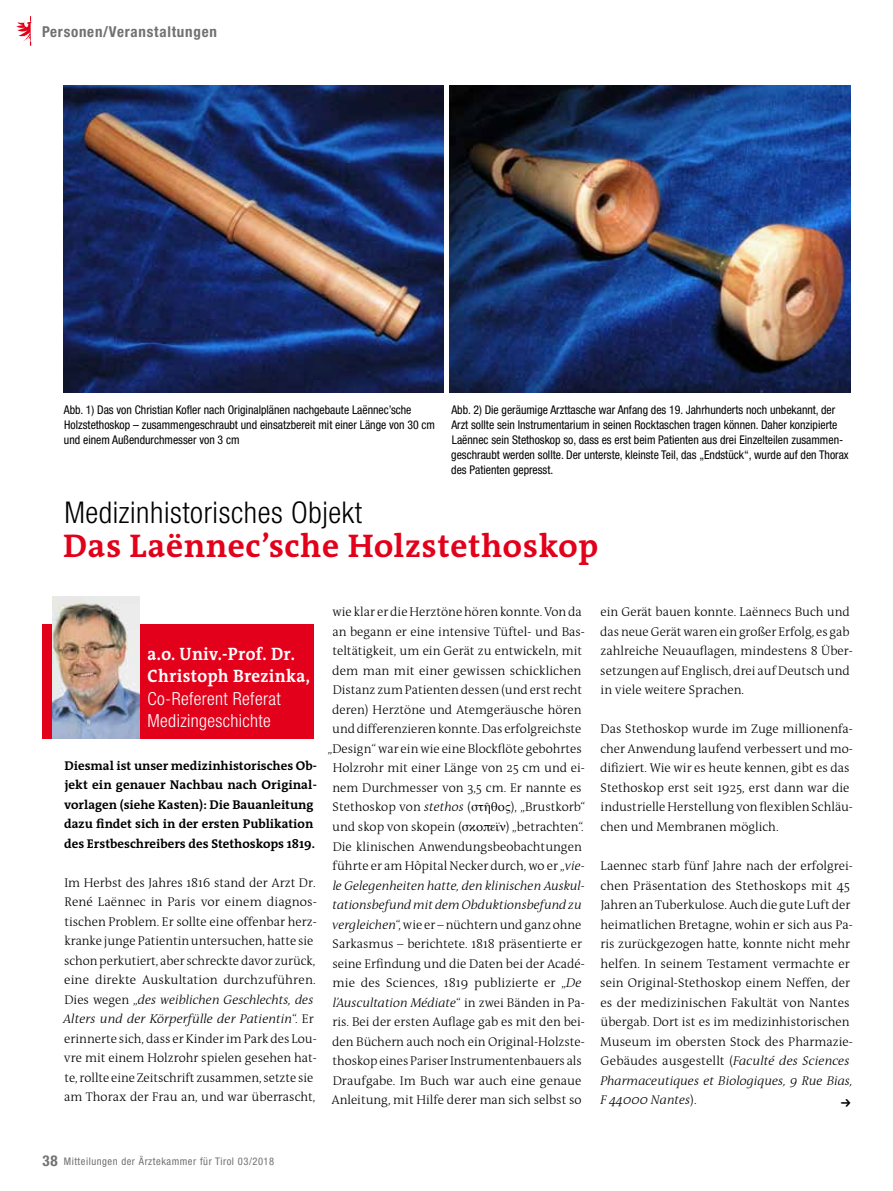
<style>
.page{position:relative;width:893px;height:1191px;background:#fff}
.page>*{position:absolute;margin:0;border:0;box-sizing:border-box;transform-origin:0 0}
.t1{font:700 33px "The Antiqua B7";letter-spacing:.02em;color:#e2001a}
.t2{font:300 condensed 30px "Helvetica Neue";letter-spacing:.02em;color:#000}
.t3{font:700 18px/22.5px "The Antiqua B7";letter-spacing:.02em;color:#fff;scale:.93 1}
.t4{font:300 condensed 18px/22.5px "Helvetica Neue";letter-spacing:.02em;color:#fff}
.t5{font:700 condensed 15px "Helvetica Neue";letter-spacing:.05em;color:#707172}
.t6{font:300 12.75px/19.5px "The Antiqua B3";color:#000}
.t7{font:italic 300 12.75px/19.5px "The Antiqua B3 i";color:#000}
.t8{font:700 12.75px/19.5px "The Antiqua B7";color:#000}
.t9{font:condensed 12px/15px "Helvetica Neue";color:#000}
.t10{font:condensed 10.5px "Helvetica Neue";letter-spacing:.05em;color:#707172}
.s1{font-family:"The Antiqua B3";font-style:normal}
.s2{font-family:"The Antiqua B3 i";font-style:italic}
.s3{font-family:"Times";font-weight:400}
.s4{font-weight:700;font-size:15px}
</style>
<div class="page">
<svg style="left:16px;top:16px;width:16px;height:29px"></svg>
<div style="left:42px;top:624px;width:272px;height:115px;background:#e2001a"></div>
<img style="left:52px;top:597px;width:88px;height:142px">
<img style="left:64px;top:85px;width:380px;height:307px">
<img style="left:449px;top:85px;width:401px;height:307px">
<p class="t5" style="left:42px;top:22px;width:176px">Personen/Veranstaltungen</p>
<p class="t9" style="left:64px;top:402px;width:373px">Abb. 1) Das von Christian Kofler nach Originalplänen nachgebaute Laënnec’sche<br>Holzstethoskop – zusammengeschraubt und einsatzbereit mit einer Länge von 30 cm und einem Außendurchmesser von 3 cm</p>
<p class="t9" style="left:451px;top:402px;width:399px">Abb. 2) Die geräumige Arzttasche war Anfang des 19. Jahrhunderts noch unbekannt, der Arzt sollte sein Instrumentarium in seinen Rocktaschen tragen können. Daher konzipierte Laënnec sein Stethoskop so, dass es erst beim Patienten aus drei Einzelteilen zusammen&shy;geschraubt werden sollte. Der unterste, kleinste Teil, das „Endstück“, wurde auf den Thorax des Patienten gepresst.</p>
<h2 class="t2" style="left:64px;top:495px;width:299px">Medizinhistorisches Objekt</h2>
<h1 class="t1" style="left:63px;top:528px;width:537px">Das Laënnec’sche Holzstethoskop</h1>
<h3 class="t3" style="left:148px;top:643px;width:176px">a.o. Univ.-Prof. Dr.<br>Christoph Brezinka,</h3>
<h3 class="t4" style="left:148px;top:687px;width:135px">Co-Referent Referat<br>Medizingeschichte</h3>
<p class="t8" style="left:64px;top:756px;width:254px">Diesmal ist unser medizinhistorisches Ob&shy;jekt ein genauer Nachbau nach Original&shy;vorlagen (siehe Kasten): Die Bauanleitung dazu findet sich in der ersten Publikation des Erstbeschreibers des Stethoskops 1819.</p>
<p class="t6" style="left:64px;top:873px;width:254px">Im Herbst des Jahres 1816 stand der Arzt Dr.<br>René Laënnec in Paris vor einem diagnos&shy;tischen Problem. Er sollte eine offenbar herz&shy;kranke junge Patientin untersuchen, hatte sie schon perkutiert, aber schreckte davor zurück, eine direkte Auskultation durchzuführen.</p>
<p class="t7" style="left:63px;top:990px;width:252px"><span class="s1">Dies wegen „</span>des weiblichen Geschlechts, des<br>Alters und der Körperfülle der Patientin<span class="s1">“. Er</span></p>
<p class="t6" style="left:64px;top:1029px;width:254px">erinnerte sich, dass er Kinder im Park des Lou&shy;vre mit einem Holzrohr spielen gesehen hat&shy;te, rollte eine Zeitschrift zusammen, setzte sie am Thorax der Frau an, und war überrascht,</p>
<p class="t6" style="left:328px;top:603px;width:259px;text-align:center">wie klar er die Herztöne hören konnte. Von da an begann er eine intensive Tüftel- und Bas&shy;teltätigkeit, um ein Gerät zu entwickeln, mit dem man mit einer gewissen schicklichen Distanz zum Patienten dessen (und erst recht deren) Herztöne und Atemgeräusche hören und differenzieren konnte. Das erfolgreichste „Design“ war ein wie eine Blockflöte gebohrtes Holzrohr mit einer Länge von 25 cm und ei&shy;nem Durchmesser von 3,5 cm. Er nannte es Stethoskop von <span class="s2">stethos</span> (<span class="s3">στῆθος</span>), „Brustkorb“ und skop von skopein (<span class="s3">σκοπεϊν</span>) „betrachten“.<br>Die klinischen Anwendungsbeobachtungen führte er am Hôpital Necker durch, wo er „<span class="s2">vie-</span></p>
<p class="t7" style="left:332px;top:876px;width:254px">le Gelegenheiten hatte, den klinischen Auskul&shy;tationsbefund mit dem Obduktionsbefund zu</p>
<p class="t6" style="left:332px;top:915px;width:254px"><span class="s2">vergleichen</span>“, wie er – nüchtern und ganz ohne Sarkasmus – berichtete. 1818 präsentierte er seine Erfindung und die Daten bei der Acadé&shy;mie des Sciences, 1819 publizierte er „<span class="s2">De</span></p>
<p class="t7" style="left:333px;top:993px;width:254px">l’Auscultation Médiate<span class="s1">“ in zwei Bänden in Pa-</span></p>
<p class="t6" style="left:331px;top:1012px;width:255px">ris. Bei der ersten Auflage gab es mit den bei&shy;den Büchern auch noch ein Original-Holzste&shy;thoskop eines Pariser Instrumentenbauers als Draufgabe. Im Buch war auch eine genaue Anleitung, mit Hilfe derer man sich selbst so</p>
<p class="t6" style="left:600px;top:603px;width:254px">ein Gerät bauen konnte. Laënnecs Buch und das neue Gerät waren ein großer Erfolg, es gab zahlreiche Neuauflagen, mindestens 8 Über&shy;setzungen auf Englisch, drei auf Deutsch und in viele weitere Sprachen.</p>
<p class="t6" style="left:600px;top:720px;width:254px">Das Stethoskop wurde im Zuge millionenfa&shy;cher Anwendung laufend verbessert und mo&shy;difiziert. Wie wir es heute kennen, gibt es das Stethoskop erst seit 1925, erst dann war die industrielle Herstellung von flexiblen Schläu&shy;chen und Membranen möglich.</p>
<p class="t6" style="left:600px;top:856px;width:254px">Laennec starb fünf Jahre nach der erfolgrei&shy;chen Präsentation des Stethoskops mit 45<br>Jahren an Tuberkulose. Auch die gute Luft der heimatlichen Bretagne, wohin er sich aus Pa&shy;ris zurückgezogen hatte, konnte nicht mehr helfen. In seinem Testament vermachte er sein Original-Stethoskop einem Neffen, der es der medizinischen Fakultät von Nantes übergab. Dort ist es im medizinhistorischen Museum im obersten Stock des Pharmazie-Gebäudes ausgestellt (<span class="s2">Faculté des Sciences</span></p>
<p class="t7" style="left:600px;top:1071px;width:254px">Pharmaceutiques et Biologiques, 9 Rue Bias,<br>F 44000 Nantes<span class="s1">).</span></p>
<p class="t10" style="left:43px;top:1155px;width:233px"><span class="s4">38</span> Mitteilungen der Ärztekammer für Tirol 03/2018</p>
</div>
